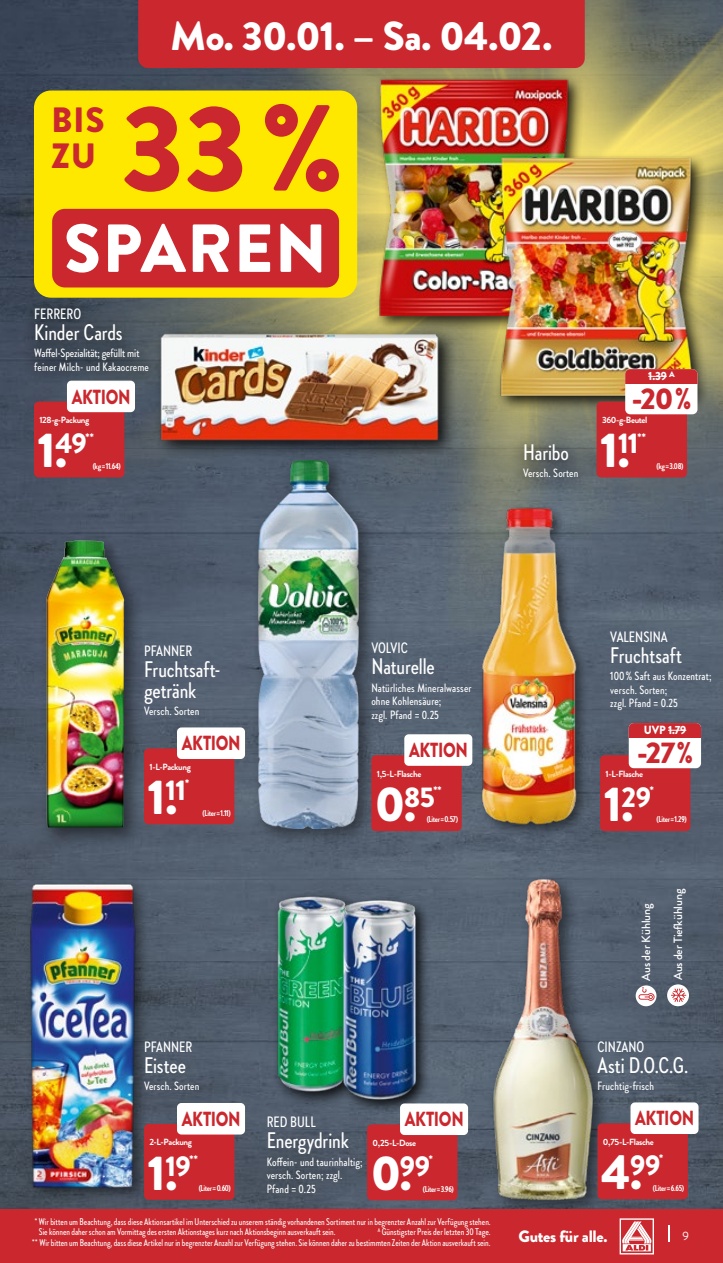
<style>
.page{position:relative;width:723px;height:1263px;background:#fff}
.page>*{position:absolute;margin:0;border:0;box-sizing:border-box;transform-origin:0 0}
.t1{font:900 122.1px "Brandon Grotesque";color:#ca282e}
.t2{font:900 67.8px "Brandon Grotesque";letter-spacing:.02em;color:#fff}
.t3{font:900 48.9px "Brandon Grotesque";color:#fff}
.t4{font:900 40.5px "Brandon Grotesque";letter-spacing:-.02em;color:#fff}
.t5{font:900 35.1px/35.7px "Brandon Grotesque";color:#ca282e}
.t6{font:900 30px "Brandon Grotesque";color:#ca282e}
.t7{font:500 22.5px/21px "Brandon Grotesque Cond";letter-spacing:-.005em;color:#fff}
.t8{font:900 20.4px "Brandon Grotesque";letter-spacing:-.015em;color:#ca282e;scale:.79 1}
.t9{font:900 16.5px "Brandon Grotesque";letter-spacing:-.015em;color:#fff}
.t10{font:500 15px "Brandon Grotesque Cond";color:#fff}
.t11{font:500 12px/13.5px "Brandon Grotesque Cond";letter-spacing:.01em;color:#fff}
.t12{font:500 12px "Brandon Grotesque";letter-spacing:-.01em;color:#fff}
.t13{font:12px "Brandon Grotesque";color:#fff}
.t14{font:900 11.85px "Brandon Grotesque";letter-spacing:-.01em;color:#fff;scale:.95 1}
.t15{font:900 11.1px "Brandon Grotesque";color:#fff}
.t16{font:500 9.75px/10.5px "Brandon Grotesque Cond";color:#fff;scale:.96 1}
.t17{font:500 9.75px/10.2px "Brandon Grotesque Cond";color:#fff;text-align:right}
.t18{font:700 9px "Brandon Grotesque";letter-spacing:-.04em;color:#fff}
.t19{font:700 8.55px "Brandon Grotesque Cond";letter-spacing:-.04em;color:#fff;scale:1.05 1}
</style>
<div class="page">
<img style="left:0;top:0;width:723px;height:1210px">
<img style="left:19px;top:0;width:704px;height:645px">
<div style="left:154px;top:326px;width:303px;height:133px;background:#000;opacity:.85"></div>
<img style="left:157px;top:331px;width:285px;height:112px">
<div style="left:477px;top:504px;width:112px;height:334px;background:#000;opacity:.5"></div>
<img style="left:477px;top:501px;width:102px;height:326px">
<div style="left:252px;top:454px;width:126px;height:394px;background:#000;opacity:.5"></div>
<img style="left:258px;top:460px;width:101px;height:369px">
<div style="left:34px;top:402px;width:90px;height:75px;background:#ca282e;border-radius:5px"></div>
<div style="left:67px;top:381px;width:68px;height:31px;background:#fff;border-radius:4px"></div>
<div style="left:39px;top:533px;width:105px;height:315px;background:#000;opacity:.5"></div>
<img style="left:46px;top:540px;width:78px;height:287px">
<div style="left:25px;top:878px;width:126px;height:325px;background:#000;opacity:.5"></div>
<img style="left:22px;top:877px;width:123px;height:316px">
<img style="left:353px;top:63px;width:256px;height:269px">
<img style="left:461px;top:141px;width:262px;height:272px">
<div style="left:271px;top:891px;width:92px;height:217px;background:#000;opacity:.85"></div>
<img style="left:267px;top:873px;width:157px;height:227px">
<div style="left:338px;top:895px;width:92px;height:220px;background:#000;opacity:.85"></div>
<img style="left:331px;top:892px;width:107px;height:216px">
<div style="left:487px;top:873px;width:124px;height:344px;background:#000;opacity:.5"></div>
<img style="left:485px;top:867px;width:117px;height:342px">
<div style="left:22px;top:294px;width:139px;height:90px;background:#000;opacity:.75"></div>
<div style="left:371px;top:755px;width:91px;height:76px;background:#ca282e;border-radius:5px"></div>
<div style="left:404px;top:734px;width:68px;height:32px;background:#fff;border-radius:4px"></div>
<div style="left:144px;top:748px;width:90px;height:76px;background:#ca282e;border-radius:5px"></div>
<div style="left:177px;top:727px;width:68px;height:32px;background:#fff;border-radius:4px"></div>
<div style="left:144px;top:1124px;width:90px;height:76px;background:#ca282e;border-radius:5px"></div>
<div style="left:177px;top:1103px;width:68px;height:31px;background:#fff;border-radius:4px"></div>
<div style="left:596px;top:402px;width:91px;height:75px;background:#ca282e;border-radius:5px"></div>
<div style="left:625px;top:369px;width:72px;height:45px;background:#fff;border-radius:5px"></div>
<div style="left:625px;top:369px;width:72px;height:14px;background:#ca282e"></div>
<svg style="left:648px;top:376px;width:19px;height:1px"></svg>
<div style="left:510px;top:432px;width:80px;height:59px;background:#000;opacity:.75"></div>
<div style="left:367px;top:1124px;width:90px;height:76px;background:#ca282e;border-radius:5px"></div>
<div style="left:400px;top:1103px;width:68px;height:32px;background:#fff;border-radius:4px"></div>
<div style="left:597px;top:1123px;width:91px;height:76px;background:#ca282e;border-radius:5px"></div>
<div style="left:630px;top:1102px;width:68px;height:32px;background:#fff;border-radius:4px"></div>
<div style="left:600px;top:755px;width:90px;height:76px;background:#ca282e;border-radius:5px"></div>
<div style="left:629px;top:723px;width:72px;height:45px;background:#fff;border-radius:5px"></div>
<div style="left:629px;top:723px;width:72px;height:14px;background:#ca282e"></div>
<svg style="left:668px;top:730px;width:18px;height:1px"></svg>
<div style="left:0;top:1210px;width:723px;height:53px;background:#ca282e"></div>
<div style="left:138px;top:0;width:447px;height:68px;background:#ca282e"></div>
<svg style="left:619px;top:1218px;width:35px;height:36px"></svg>
<svg style="left:668px;top:1226px;width:2px;height:16px"></svg>
<div style="left:636px;top:985px;width:20px;height:21px;background:#fff;border-radius:50%"></div>
<svg style="left:638px;top:987px;width:16px;height:14px"></svg>
<div style="left:667px;top:984px;width:22px;height:22px;background:#fff;border-radius:50%"></div>
<svg style="left:671px;top:988px;width:15px;height:14px"></svg>
<div style="left:34px;top:91px;width:323px;height:207px;background:#ffe800;border-radius:17px"></div>
<div style="left:52px;top:209px;width:287px;height:78px;background:#ca282e;border-radius:13px"></div>
<h3 class="t4" style="left:171px;top:8px;width:383px">Mo. 30.01. – Sa. 04.02.</h3>
<h1 class="t1" style="left:121px;top:62px;width:223px">33%</h1>
<h2 class="t2" style="left:64px;top:200px;width:265px">SPAREN</h2>
<h3 class="t5" style="left:51px;top:102px;width:55px">BIS<br>ZU</h3>
<p class="t10" style="left:34px;top:303px;width:48px">FERRERO</p>
<h3 class="t7" style="left:34px;top:321px;width:90px">Kinder Cards</h3>
<p class="t11" style="left:34px;top:346px;width:116px">Waffel-Spezialität; gefüllt mit feiner Milch- und Kakaocreme</p>
<h3 class="t8" style="left:72px;top:382px;width:76px">AKTION</h3>
<p class="t18" style="left:39px;top:414px;width:51px">128-g-Packung</p>
<h3 class="t3" style="left:38px;top:416px;width:51px">1.<sup>49</sup></h3>
<p class="t15" style="left:86px;top:429px;width:10px">**</p>
<p class="t19" style="left:93px;top:460px;width:28px">(kg = 11.64)</p>
<h3 class="t7" style="left:523px;top:442px;width:47px">Haribo</h3>
<p class="t11" style="left:523px;top:466px;width:57px">Versch. Sorten</p>
<p class="t14" style="left:648px;top:368px;width:29px">1.39 <sup>A</sup></p>
<h3 class="t6" style="left:632px;top:378px;width:61px">-20%</h3>
<p class="t18" style="left:602px;top:414px;width:47px">360-g-Beutel</p>
<h3 class="t3" style="left:600px;top:416px;width:40px">1.<sup>11</sup></h3>
<p class="t15" style="left:637px;top:429px;width:10px">**</p>
<p class="t19" style="left:656px;top:460px;width:27px">(kg = 3.08)</p>
<p class="t10" style="left:144px;top:640px;width:50px">PFANNER</p>
<h3 class="t7" style="left:144px;top:658px;width:78px">Fruchtsaft&shy;getränk</h3>
<p class="t11" style="left:144px;top:704px;width:57px">Versch. Sorten</p>
<h3 class="t8" style="left:182px;top:729px;width:76px">AKTION</h3>
<p class="t18" style="left:149px;top:760px;width:43px">1-L-Packung</p>
<h3 class="t3" style="left:148px;top:763px;width:40px">1.<sup>11</sup></h3>
<p class="t15" style="left:185px;top:776px;width:6px">*</p>
<p class="t19" style="left:203px;top:807px;width:28px">(Liter = 1.11)</p>
<p class="t10" style="left:144px;top:1036px;width:50px">PFANNER</p>
<h3 class="t7" style="left:144px;top:1054px;width:43px">Eistee</h3>
<p class="t11" style="left:144px;top:1079px;width:57px">Versch. Sorten</p>
<p class="t10" style="left:371px;top:638px;width:38px">VOLVIC</p>
<h3 class="t7" style="left:371px;top:656px;width:65px">Naturelle</h3>
<p class="t11" style="left:371px;top:681px;width:102px">Natürliches Mineralwasser ohne Kohlensäure;<br>zzgl. Pfand = 0.25</p>
<p class="t10" style="left:610px;top:626px;width:59px">VALENSINA</p>
<h3 class="t7" style="left:610px;top:644px;width:73px">Fruchtsaft</h3>
<p class="t11" style="left:610px;top:669px;width:103px">100 % Saft aus Konzentrat; versch. Sorten;<br>zzgl. Pfand = 0.25</p>
<p class="t14" style="left:644px;top:722px;width:46px">UVP 1.79</p>
<h3 class="t8" style="left:409px;top:736px;width:76px">AKTION</h3>
<h3 class="t6" style="left:637px;top:731px;width:57px">-27%</h3>
<p class="t18" style="left:377px;top:767px;width:46px">1,5-L-Flasche</p>
<p class="t18" style="left:605px;top:767px;width:39px">1-L-Flasche</p>
<h3 class="t3" style="left:375px;top:769px;width:62px">0.<sup>85</sup></h3>
<p class="t15" style="left:433px;top:782px;width:10px">**</p>
<p class="t19" style="left:427px;top:814px;width:31px">(Liter = 0.57)</p>
<h3 class="t3" style="left:604px;top:769px;width:49px">1.<sup>29</sup></h3>
<p class="t15" style="left:650px;top:782px;width:6px">*</p>
<p class="t19" style="left:656px;top:814px;width:30px">(Liter = 1.29)</p>
<p class="t12" style="left:638px;top:981px;width:80px;rotate:-90deg">Aus der Kühlung</p>
<p class="t12" style="left:670px;top:980px;width:93px;rotate:-90deg">Aus der Tiefkühlung</p>
<p class="t10" style="left:597px;top:1036px;width:48px">CINZANO</p>
<h3 class="t7" style="left:597px;top:1054px;width:92px">Asti D.O.C.G.</h3>
<p class="t11" style="left:597px;top:1079px;width:58px">Fruchtig-frisch</p>
<h3 class="t8" style="left:182px;top:1104px;width:76px">AKTION</h3>
<p class="t18" style="left:149px;top:1136px;width:44px">2-L-Packung</p>
<h3 class="t3" style="left:148px;top:1138px;width:45px">1.<sup>19</sup></h3>
<p class="t15" style="left:190px;top:1151px;width:10px">**</p>
<p class="t19" style="left:199px;top:1182px;width:32px">(Liter = 0.60)</p>
<h3 class="t8" style="left:635px;top:1104px;width:76px">AKTION</h3>
<h3 class="t8" style="left:405px;top:1105px;width:76px">AKTION</h3>
<p class="t10" style="left:267px;top:1112px;width:51px">RED BULL</p>
<h3 class="t7" style="left:267px;top:1130px;width:84px">Energydrink</h3>
<p class="t11" style="left:267px;top:1154px;width:97px">Koffein- und taurinhaltig; versch. Sorten; zzgl.<br>Pfand = 0.25</p>
<h3 class="t3" style="left:601px;top:1138px;width:61px">4.<sup>99</sup></h3>
<p class="t15" style="left:659px;top:1151px;width:6px">*</p>
<p class="t18" style="left:603px;top:1135px;width:53px">0,75-L-Flasche</p>
<p class="t18" style="left:372px;top:1136px;width:45px">0,25-L-Dose</p>
<h3 class="t3" style="left:371px;top:1139px;width:61px">0.<sup>99</sup></h3>
<p class="t15" style="left:429px;top:1152px;width:6px">*</p>
<p class="t19" style="left:653px;top:1182px;width:31px">(Liter = 6.65)</p>
<p class="t19" style="left:423px;top:1183px;width:31px">(Liter = 3.96)</p>
<p class="t16" style="left:39px;top:1216px;width:472px;text-indent:-4px">* Wir bitten um Beachtung, dass diese Aktionsartikel im Unterschied zu unserem ständig vorhandenen Sortiment nur in begrenzter Anzahl zur Verfügung stehen.<br>Sie können daher schon am Vormittag des ersten Aktionstages kurz nach Aktionsbeginn ausverkauft sein.</p>
<p class="t17" style="left:32px;top:1227px;width:460px"><sup>A</sup> Günstigster Preis der letzten 30 Tage.<br>** Wir bitten um Beachtung, dass diese Artikel nur in begrenzter Anzahl zur Verfügung stehen. Sie können daher zu bestimmten Zeiten der Aktion ausverkauft sein.</p>
<h3 class="t9" style="left:518px;top:1225px;width:91px">Gutes für alle.</h3>
<p class="t13" style="left:682px;top:1227px;width:8px">9</p>
</div>
